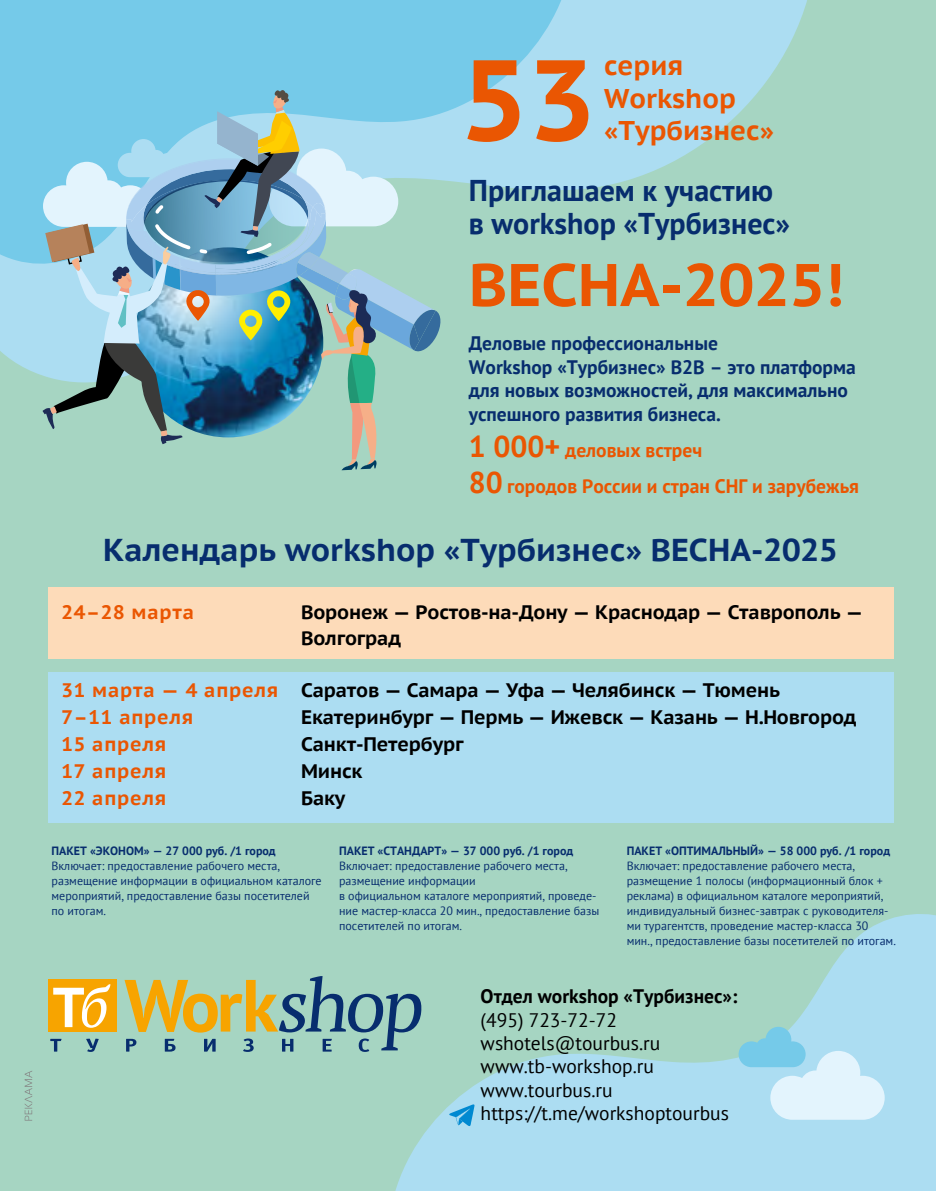
<style>
.page{position:relative;width:936px;height:1191px;background:#fff}
.page>*{position:absolute;margin:0;border:0;box-sizing:border-box;transform-origin:0 0}
.t1{font:700 114.3px "PT Sans Caption";color:#ea5602}
.t2{font:700 60px "PT Sans Caption";color:#ea5602}
.t3{font:700 31.5px "PT Sans Caption";color:#072d6e}
.t4{font:700 30px/33px "PT Sans";color:#072d6e}
.t5{font:700 27px/32.4px "PT Sans Caption";color:#ea5602}
.t6{font:700 19.5px/25.5px "PT Sans Caption";letter-spacing:-.01em;color:#000}
.t7{font:700 19.5px/23.4px "PT Sans";color:#072d6e}
.t8{font:19.5px/23.4px "PT Sans";color:#000}
.t9{font:700 19.5px/36px "PT Sans";color:#ea5602}
.t10{font:700 19.5px "PT Sans Caption";letter-spacing:.04em;color:#ea5602}
.t11{font:700 19.5px "PT Sans";color:#000}
.t12{font:12px/15px "PT Sans";color:#072d6e}
.t13{font:700 12px "PT Sans";color:#072d6e}
.s1{font-size:30px}
.s2{color:#ea5602}
</style>
<div class="page">
<div style="left:0;top:0;width:935px;height:1191px;background:#a6d5c2"></div>
<svg style="left:50px;top:1038px;width:12px;height:13px"></svg>
<svg style="left:86px;top:1038px;width:13px;height:14px"></svg>
<svg style="left:124px;top:976px;width:264px;height:76px"></svg>
<div style="left:48px;top:979px;width:68px;height:53px;background:#f7a400"></div>
<svg style="left:53px;top:984px;width:57px;height:43px"></svg>
<svg style="left:0;top:0;width:807px;height:375px"></svg>
<svg style="left:0;top:0;width:574px;height:268px;fill:#75cae9"></svg>
<svg style="left:42px;top:90px;width:400px;height:380px"></svg>
<div style="left:48px;top:587px;width:845px;height:72px;background:#fddbb9"></div>
<svg style="left:388px;top:914px;width:547px;height:277px;fill:#acddf2"></svg>
<svg style="left:738px;top:1026px;width:146px;height:93px"></svg>
<svg style="left:448px;top:1103px;width:27px;height:25px"></svg>
<div style="left:48px;top:672px;width:845px;height:150px;background:#acddf2"></div>
<svg style="left:25px;top:1071px;width:7px;height:49px"></svg>
<h1 class="t1" style="left:460px;top:24px;width:137px">53</h1>
<h3 class="t5" style="left:604px;top:49px;width:133px">серия<br>Workshop</h3>
<h3 class="t5" style="left:604px;top:114px;width:171px">«Турбизнес»</h3>
<h3 class="t4" style="left:469px;top:173px;width:323px">Приглашаем к участию в workshop «Турбизнес»</h3>
<h2 class="t2" style="left:469px;top:245px;width:376px">ВЕСНА-2025!</h2>
<h3 class="t7" style="left:469px;top:331px;width:388px">Деловые профессиональные<br>Workshop «Турбизнес» B2B – это платформа для новых возможностей, для максимально успешного развития бизнеса.</h3>
<h3 class="t9" style="left:469px;top:431px;width:392px"><span class="s1">1 000+</span> деловых встреч<br><span class="s1">80</span> городов России и стран СНГ и зарубежья</h3>
<h3 class="t3" style="left:103px;top:529px;width:736px">Календарь workshop «Турбизнес» ВЕСНА-2025</h3>
<h3 class="t10" style="left:62px;top:599px;width:134px">24–28 марта</h3>
<h3 class="t6" style="left:301px;top:599px;width:563px">Воронеж — Ростов-на-Дону — Краснодар — Ставрополь —<br>Волгоград</h3>
<h3 class="t6" style="left:62px;top:676px;width:720px;line-height:27px"><span class="s2">31 марта — 4 апреля</span> Саратов — Самара — Уфа — Челябинск — Тюмень<br><span class="s2">7–11 апреля</span></h3>
<h3 class="t6" style="left:301px;top:704px;width:557px">Екатеринбург — Пермь — Ижевск — Казань — Н.Новгород</h3>
<h3 class="t10" style="left:62px;top:731px;width:106px">15 апреля</h3>
<h3 class="t6" style="left:301px;top:731px;width:164px">Санкт-Петербург</h3>
<h3 class="t10" style="left:62px;top:758px;width:106px">17 апреля</h3>
<h3 class="t6" style="left:301px;top:758px;width:63px">Минск</h3>
<h3 class="t10" style="left:62px;top:785px;width:106px">22 апреля</h3>
<h3 class="t6" style="left:301px;top:785px;width:46px">Баку</h3>
<p class="t13" style="left:52px;top:842px;width:226px">ПАКЕТ «ЭКОНОМ» — 27 000 руб. /1 город</p>
<p class="t12" style="left:52px;top:858px;width:272px">Включает: предоставление рабочего места, размещение информации в официальном каталоге мероприятий, предоставление базы посетителей по итогам.</p>
<p class="t13" style="left:339px;top:842px;width:236px">ПАКЕТ «СТАНДАРТ» — 37 000 руб. /1 город</p>
<p class="t12" style="left:339px;top:858px;width:262px">Включает: предоставление рабочего места, размещение информации<br>в официальном каталоге мероприятий, проведе&shy;ние мастер-класса 20 мин., предоставление базы посетителей по итогам.</p>
<p class="t13" style="left:626px;top:842px;width:265px">ПАКЕТ «ОПТИМАЛЬНЫЙ» — 58 000 руб. /1 город</p>
<p class="t12" style="left:626px;top:858px;width:271px">Включает: предоставление рабочего места, размещение 1 полосы (информационный блок + реклама) в официальном каталоге мероприятий, индивидуальный бизнес-завтрак с руководителя&shy;ми турагентств, проведение мастер-класса 30 мин., предоставление базы посетителей по итогам.</p>
<h3 class="t11" style="left:480px;top:983px;width:258px">Отдел workshop «Турбизнес»:</h3>
<h3 class="t8" style="left:480px;top:1007px;width:250px">(495) 723-72-72 wshotels@tourbus.ru www.tb-workshop.ru www.tourbus.ru https://t.me/workshoptourbus</h3>
</div>
